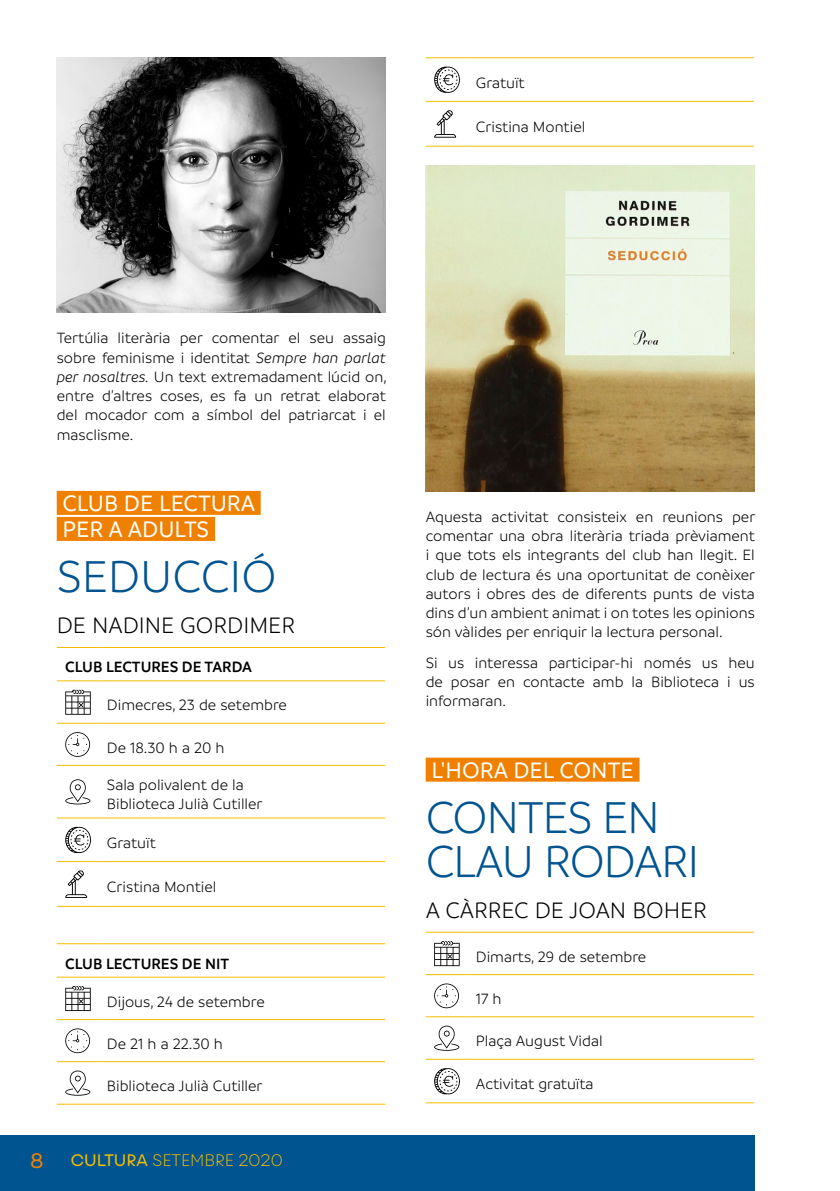
<style>
.page{position:relative;width:840px;height:1191px;background:#fff}
.page>*{position:absolute;margin:0;border:0;box-sizing:border-box;transform-origin:0 0}
.TITOL{font:300 48px/44px "Branding";letter-spacing:-.025em;color:#005490}
.TITOL-2{font:300 48px "Branding";color:#005490}
.TIPUS{font:500 24px/26px "Branding";color:#fff}
.SUBTITOL{font:300 24px "Branding";color:#000}
.t1{font:20px "Fibra One";color:#f08100}
.descripció{font:300 16px/19.2px "Branding";color:#000;text-align:justify}
.DATA{font:300 16px "Branding";color:#000}
.t2{font:600 16px "Branding";color:#000}
.t3{font:200 16px "Fibra One";color:#f4bc00}
.s1{font-style:italic}
.s2{font-weight:400}
</style>
<div class="page">
<div style="left:0;top:1135px;width:754px;height:56px;background:#005490"></div>
<div style="left:57px;top:491px;width:203px;height:24px;background:#f08100"></div>
<div style="left:57px;top:517px;width:158px;height:24px;background:#f08100"></div>
<img style="left:57px;top:57px;width:329px;height:256px">
<hr style="left:57px;top:647px;width:41px;height:1px;background:#f4bc00">
<hr style="left:98px;top:647px;width:287px;height:1px;background:#f4bc00">
<hr style="left:57px;top:680px;width:41px;height:1px;background:#f4bc00">
<hr style="left:98px;top:680px;width:287px;height:1px;background:#f4bc00">
<hr style="left:57px;top:722px;width:41px;height:1px;background:#f4bc00">
<hr style="left:98px;top:722px;width:287px;height:1px;background:#f4bc00">
<hr style="left:57px;top:765px;width:41px;height:1px;background:#f4bc00">
<hr style="left:98px;top:765px;width:287px;height:1px;background:#f4bc00">
<hr style="left:57px;top:817px;width:41px;height:1px;background:#f4bc00">
<hr style="left:98px;top:817px;width:287px;height:1px;background:#f4bc00">
<hr style="left:57px;top:861px;width:41px;height:1px;background:#f4bc00">
<hr style="left:57px;top:906px;width:41px;height:1px;background:#f4bc00">
<hr style="left:98px;top:861px;width:287px;height:1px;background:#f4bc00">
<hr style="left:98px;top:906px;width:287px;height:1px;background:#f4bc00">
<svg style="left:65px;top:689px;width:26px;height:25px"></svg>
<svg style="left:65px;top:732px;width:25px;height:25px"></svg>
<svg style="left:65px;top:779px;width:25px;height:25px"></svg>
<svg style="left:65px;top:827px;width:26px;height:26px"></svg>
<svg style="left:65px;top:870px;width:22px;height:28px"></svg>
<hr style="left:57px;top:943px;width:41px;height:1px;background:#f4bc00">
<hr style="left:98px;top:943px;width:287px;height:1px;background:#f4bc00">
<hr style="left:57px;top:976px;width:41px;height:1px;background:#f4bc00">
<hr style="left:98px;top:976px;width:287px;height:1px;background:#f4bc00">
<hr style="left:57px;top:1019px;width:41px;height:1px;background:#f4bc00">
<hr style="left:98px;top:1019px;width:287px;height:1px;background:#f4bc00">
<hr style="left:57px;top:1061px;width:41px;height:1px;background:#f4bc00">
<hr style="left:98px;top:1061px;width:287px;height:1px;background:#f4bc00">
<hr style="left:57px;top:1103px;width:41px;height:1px;background:#f4bc00">
<hr style="left:98px;top:1103px;width:287px;height:1px;background:#f4bc00">
<svg style="left:65px;top:986px;width:26px;height:25px"></svg>
<svg style="left:65px;top:1028px;width:25px;height:25px"></svg>
<svg style="left:65px;top:1070px;width:25px;height:25px"></svg>
<div style="left:425px;top:757px;width:214px;height:24px;background:#f08100"></div>
<hr style="left:425px;top:57px;width:42px;height:1px;background:#f4bc00">
<hr style="left:467px;top:57px;width:286px;height:1px;background:#f4bc00">
<hr style="left:425px;top:101px;width:42px;height:1px;background:#f4bc00">
<hr style="left:425px;top:146px;width:42px;height:1px;background:#f4bc00">
<hr style="left:467px;top:101px;width:286px;height:1px;background:#f4bc00">
<hr style="left:467px;top:146px;width:286px;height:1px;background:#f4bc00">
<svg style="left:434px;top:67px;width:25px;height:26px"></svg>
<svg style="left:434px;top:110px;width:22px;height:28px"></svg>
<img style="left:425px;top:165px;width:329px;height:326px">
<hr style="left:425px;top:931px;width:42px;height:1px;background:#f4bc00">
<hr style="left:467px;top:931px;width:286px;height:1px;background:#f4bc00">
<hr style="left:425px;top:974px;width:42px;height:1px;background:#f4bc00">
<hr style="left:467px;top:974px;width:286px;height:1px;background:#f4bc00">
<hr style="left:425px;top:1016px;width:42px;height:1px;background:#f4bc00">
<hr style="left:467px;top:1016px;width:286px;height:1px;background:#f4bc00">
<hr style="left:425px;top:1058px;width:42px;height:1px;background:#f4bc00">
<hr style="left:425px;top:1102px;width:42px;height:1px;background:#f4bc00">
<hr style="left:467px;top:1058px;width:286px;height:1px;background:#f4bc00">
<hr style="left:467px;top:1102px;width:286px;height:1px;background:#f4bc00">
<svg style="left:434px;top:941px;width:25px;height:25px"></svg>
<svg style="left:434px;top:983px;width:24px;height:25px"></svg>
<svg style="left:434px;top:1025px;width:25px;height:25px"></svg>
<svg style="left:434px;top:1068px;width:25px;height:26px"></svg>
<p class="descripció" style="left:475px;top:73px;width:50px">Gratuït</p>
<p class="descripció" style="left:475px;top:117px;width:111px">Cristina Montiel</p>
<p class="descripció" style="left:57px;top:329px;width:331px">Tertúlia literària per comentar el seu assaig sobre feminisme i identitat <span class="s1">Sempre han parlat per nosaltres.</span> Un text extremadament lúcid on, entre d’altres coses, es fa un retrat elaborat del mocador com a símbol del patriarcat i el masclisme.</p>
<p class="TIPUS" style="left:63px;top:490px;width:194px">CLUB DE LECTURA<br>PER A ADULTS</p>
<p class="TITOL-2" style="left:57px;top:552px;width:221px">SEDUCCIÓ</p>
<p class="SUBTITOL" style="left:57px;top:613px;width:240px">DE NADINE GORDIMER</p>
<p class="t2" style="left:65px;top:658px;width:188px">CLUB LECTURES DE TARDA</p>
<p class="DATA" style="left:107px;top:697px;width:181px">Dimecres, 23 de setembre</p>
<p class="descripció" style="left:107px;top:738px;width:119px">De 18.30 h a 20 h</p>
<p class="descripció" style="left:107px;top:775px;width:157px">Sala polivalent de la<br>Biblioteca Julià Cutiller</p>
<p class="descripció" style="left:107px;top:833px;width:50px">Gratuït</p>
<p class="descripció" style="left:107px;top:877px;width:111px">Cristina Montiel</p>
<p class="t2" style="left:65px;top:954px;width:165px">CLUB LECTURES DE NIT</p>
<p class="DATA" style="left:107px;top:993px;width:159px">Dijous, 24 de setembre</p>
<p class="descripció" style="left:107px;top:1034px;width:117px">De 21 h a 22.30 h</p>
<p class="descripció" style="left:107px;top:1076px;width:157px">Biblioteca Julià Cutiller</p>
<p class="t1" style="left:30px;top:1148px;width:15px">8</p>
<p class="t3" style="left:71px;top:1150px;width:213px"><span class="s2">CULTURA</span> SETEMBRE 2020</p>
<p class="descripció" style="left:425px;top:507px;width:331px">Aquesta activitat consisteix en reunions per comentar una obra literària triada prèviament i que tots els integrants del club han llegit. El club de lectura és una oportunitat de conèixer autors i obres des de diferents punts de vista dins d’un ambient animat i on totes les opinions són vàlides per enriquir la lectura personal.</p>
<p class="descripció" style="left:425px;top:653px;width:330px">Si us interessa participar-hi només us heu de posar en contacte amb la Biblioteca i us informaran.</p>
<p class="TIPUS" style="left:431px;top:757px;width:203px">L'HORA DEL CONTE</p>
<p class="TITOL" style="left:425px;top:796px;width:275px">CONTES EN<br>CLAU RODARI</p>
<p class="SUBTITOL" style="left:425px;top:898px;width:283px">A CÀRREC DE JOAN BOHER</p>
<p class="DATA" style="left:475px;top:948px;width:172px">Dimarts, 29 de setembre</p>
<p class="descripció" style="left:475px;top:989px;width:27px">17 h</p>
<p class="descripció" style="left:475px;top:1031px;width:128px">Plaça August Vidal</p>
<p class="descripció" style="left:475px;top:1074px;width:119px">Activitat gratuïta</p>
</div>
